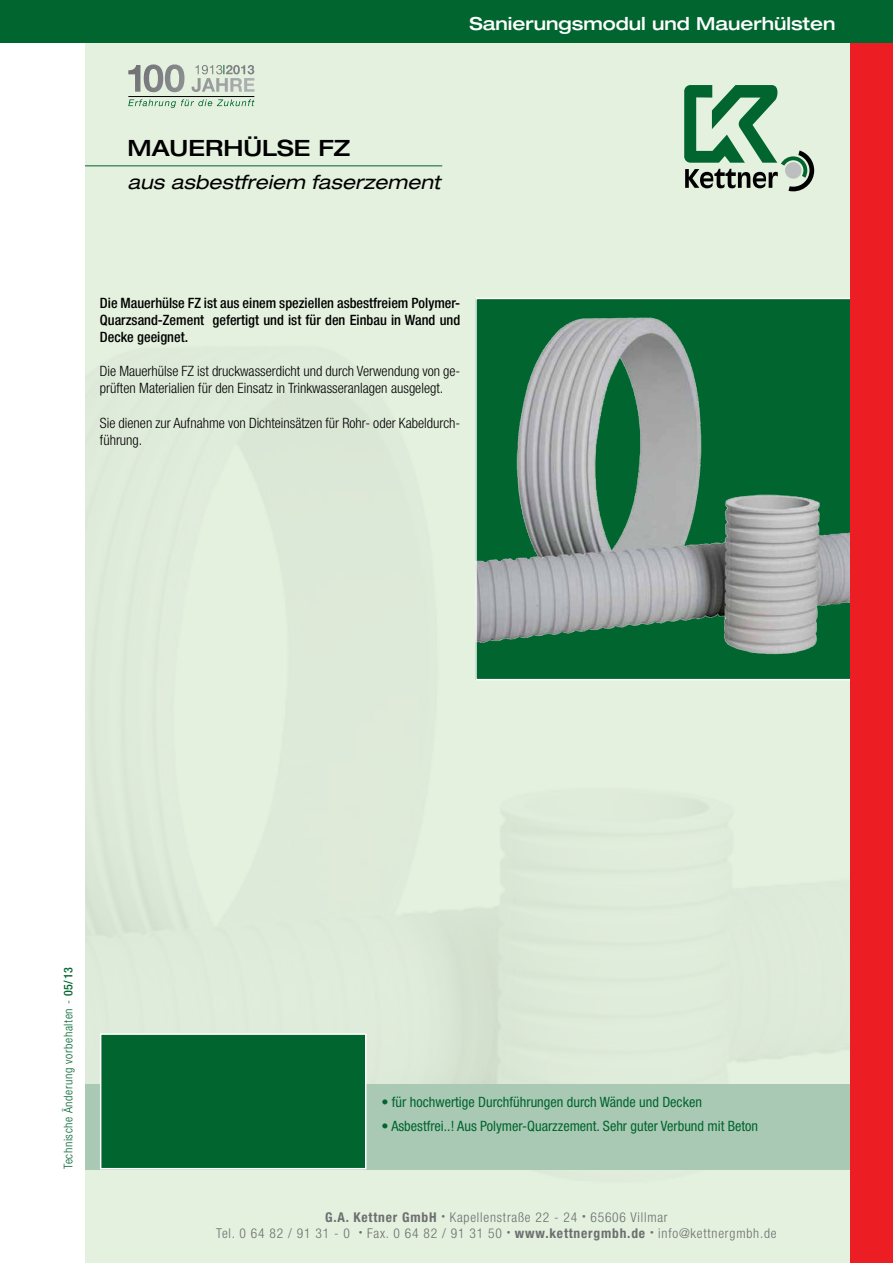
<style>
.page{position:relative;width:893px;height:1263px;background:#fff}
.page>*{position:absolute;margin:0;border:0;box-sizing:border-box;transform-origin:0 0}
.t1{font:500 expanded 22.5px "Helvetica Neue LT Std";color:#000}
.t2{font:italic expanded 19.5px "Helvetica Neue LT Std";color:#000}
.t3{font:500 expanded 18px "Helvetica Neue LT Std";color:#fff}
.t4{font:300 condensed 14.25px/17.1px "Helvetica Neue LT Std";color:#000}
.t5{font:500 condensed 14.25px/17.1px "Helvetica Neue LT Std";color:#000;text-align:justify}
.t6{font:condensed 14.25px "Helvetica Neue LT Std";color:#00652e}
.t7{font:300 condensed 13.5px/16.2px "Helvetica Neue LT Std";letter-spacing:.06em;color:#6d6e71;text-align:center}
.t8{font:300 condensed 12px "Helvetica Neue LT Std";letter-spacing:.05em;color:#00652e}
.s1{font-weight:500}
.s2{font-weight:700}
</style>
<div class="page">
<div style="left:85px;top:0;width:808px;height:1263px;background:#e4f1de"></div>
<img style="left:85px;top:385px;width:765px;height:785px">
<svg style="left:475px;top:298px;width:375px;height:382px;background:#54886d"></svg>
<div style="left:85px;top:1084px;width:808px;height:85px;background:#aac9b5"></div>
<svg style="left:684px;top:85px;width:130px;height:106px"></svg>
<hr style="left:85px;top:166px;width:357px;height:1px;background:#00652e">
<div style="left:100px;top:1033px;width:266px;height:136px;background:#00652e;border:1px solid #fff"></div>
<div style="left:850px;top:0;width:43px;height:1263px;background:#ed1d24"></div>
<svg style="left:128px;top:64px;width:56px;height:28px"></svg>
<svg style="left:192px;top:65px;width:62px;height:27px"></svg>
<svg style="left:128px;top:99px;width:126px;height:9px"></svg>
<hr style="left:128px;top:96px;width:126px;height:1px;background:#000">
<div style="left:0;top:0;width:893px;height:43px;background:#00652e"></div>
<p class="t3" style="left:469px;top:12px;width:368px">Sanierungsmodul und Mauerhülsten</p>
<h1 class="t1" style="left:128px;top:134px;width:224px">MAUERHÜLSE FZ</h1>
<h2 class="t2" style="left:128px;top:171px;width:314px">aus asbestfreiem faserzement</h2>
<p class="t5" style="left:100px;top:294px;width:362px">Die Mauerhülse FZ ist aus einem speziellen asbestfreiem Polymer-Quarzsand-Zement gefertigt und ist für den Einbau in Wand und Decke geeignet.</p>
<p class="t4" style="left:100px;top:363px;width:362px">Die Mauerhülse FZ ist druckwasserdicht und durch Verwendung von ge&shy;prüften Materialien für den Einsatz in Trinkwasseranlagen ausgelegt.</p>
<p class="t4" style="left:100px;top:414px;width:362px">Sie dienen zur Aufnahme von Dichteinsätzen für Rohr- oder Kabeldurch&shy;führung.</p>
<p class="t8" style="left:61px;top:1169px;width:204px;rotate:-90deg">Technische Änderung vorbehalten - <span class="s1">05/13</span></p>
<p class="t6" style="left:381px;top:1094px;width:322px">• für hochwertige Durchführungen durch Wände und Decken</p>
<p class="t6" style="left:381px;top:1118px;width:378px">• Asbestfrei..! Aus Polymer-Quarzzement. Sehr guter Verbund mit Beton</p>
<p class="t7" style="left:216px;top:1208px;width:562px"><span class="s2">G.A. Kettner GmbH</span> <sup>•</sup> Kapellenstraße 22 - 24 <sup>•</sup> 65606 Villmar<br>Tel. 0 64 82 / 91 31 - 0 <sup>•</sup> Fax. 0 64 82 / 91 31 50 <sup>•</sup> <span class="s2">www.kettnergmbh.de</span> <sup>•</sup> info@kettnergmbh.de</p>
</div>
